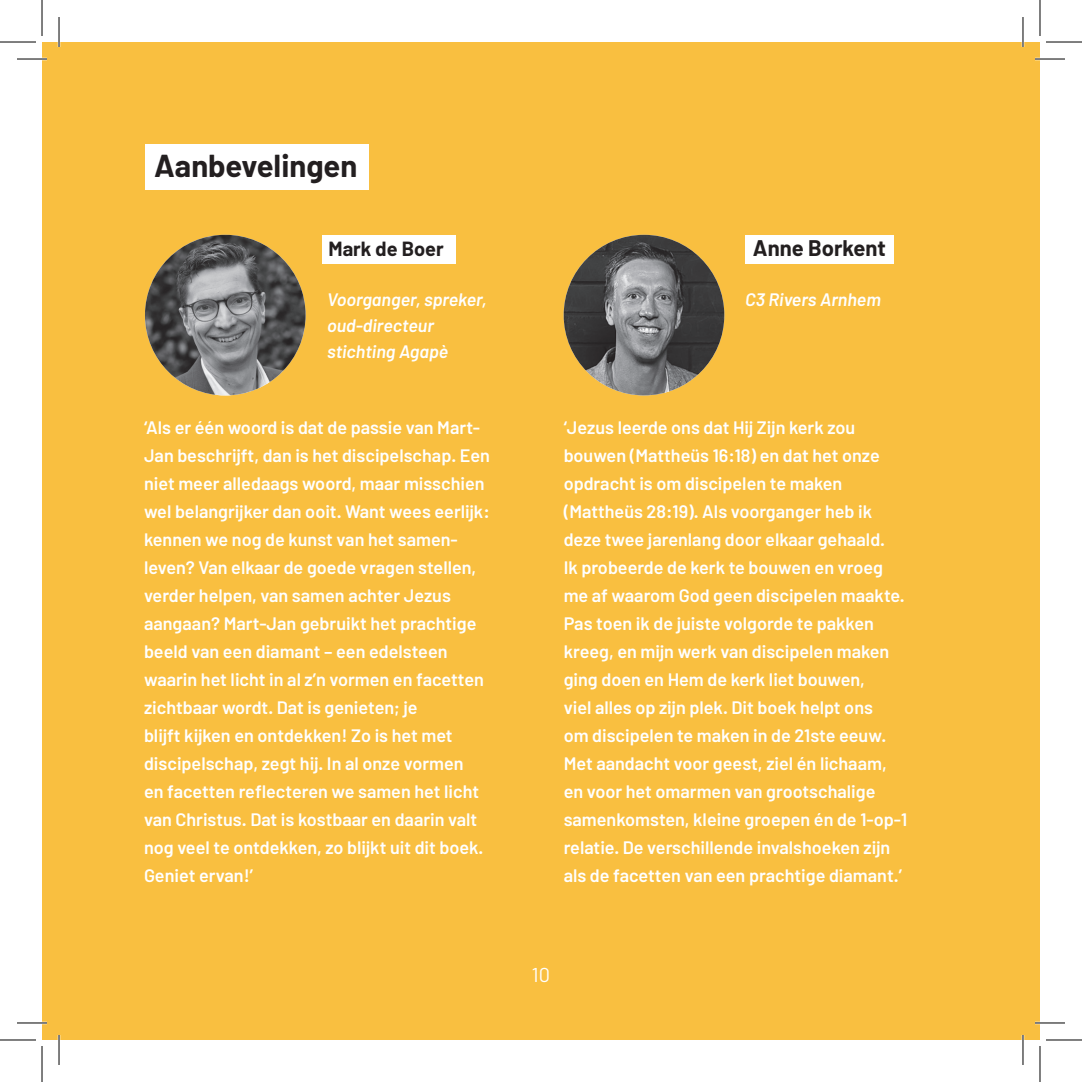
<style>
.page{position:relative;width:1082px;height:1082px;background:#fff}
.page>*{position:absolute;margin:0;border:0;box-sizing:border-box;transform-origin:0 0}
.t1{font:700 31px "Barlow";color:#231f20}
.t2{font:700 22px "Barlow";color:#231f20}
.t3{font:700 20px "Barlow";color:#231f20}
.t4{font:20px "Barlow";color:#fff}
.t5{font:600 18px/28px "Barlow";color:#fff}
.t6{font:italic 600 18px/26px "Barlow";color:#fff}
</style>
<div class="page">
<div style="left:42px;top:42px;width:981px;height:998px;background:#f9bf40"></div>
<div style="left:1023px;top:42px;width:17px;height:998px;background:#f9bf40"></div>
<img style="left:145px;top:235px;width:161px;height:160px;border-radius:80px">
<img style="left:564px;top:235px;width:160px;height:160px;border-radius:80px">
<div style="left:145px;top:144px;width:223px;height:46px;background:#fff"></div>
<div style="left:322px;top:235px;width:134px;height:29px;background:#fff"></div>
<div style="left:745px;top:235px;width:149px;height:29px;background:#fff"></div>
<hr style="left:17px;top:58px;width:30px;height:2px;background:#fff">
<hr style="left:1035px;top:58px;width:30px;height:2px;background:#fff">
<hr style="left:17px;top:1022px;width:30px;height:2px;background:#fff">
<hr style="left:1035px;top:1022px;width:30px;height:2px;background:#fff">
<hr style="left:58px;top:17px;width:2px;height:30px;background:#fff">
<hr style="left:58px;top:1035px;width:2px;height:30px;background:#fff">
<hr style="left:1022px;top:17px;width:2px;height:30px;background:#fff">
<hr style="left:1022px;top:1035px;width:2px;height:30px;background:#fff">
<hr style="left:17px;top:59px;width:30px;height:1px;background:#000">
<hr style="left:1035px;top:59px;width:30px;height:1px;background:#000">
<hr style="left:17px;top:1022px;width:30px;height:1px;background:#000">
<hr style="left:1035px;top:1022px;width:30px;height:1px;background:#000">
<hr style="left:59px;top:17px;width:1px;height:30px;background:#000">
<hr style="left:59px;top:1035px;width:1px;height:30px;background:#000">
<hr style="left:1022px;top:17px;width:1px;height:30px;background:#000">
<hr style="left:1022px;top:1035px;width:1px;height:30px;background:#000">
<hr style="left:0;top:42px;width:36px;height:1px;background:#000">
<hr style="left:1046px;top:42px;width:36px;height:1px;background:#000">
<hr style="left:0;top:1039px;width:36px;height:1px;background:#000">
<hr style="left:1046px;top:1039px;width:36px;height:1px;background:#000">
<hr style="left:42px;top:0;width:1px;height:36px;background:#000">
<hr style="left:42px;top:1046px;width:1px;height:36px;background:#000">
<hr style="left:1039px;top:0;width:1px;height:36px;background:#000">
<hr style="left:1039px;top:1046px;width:1px;height:36px;background:#000">
<h1 class="t1" style="left:154px;top:147px;width:205px">Aanbevelingen</h1>
<p class="t3" style="left:328px;top:236px;width:117px">Mark de Boer</p>
<p class="t2" style="left:753px;top:234px;width:134px">Anne Borkent</p>
<p class="t6" style="left:327px;top:286px;width:161px">Voorganger, spreker, oud-directeur stichting Agapè</p>
<p class="t6" style="left:745px;top:286px;width:137px">C3 Rivers Arnhem</p>
<p class="t5" style="left:144px;top:413px;width:347px">‘Als er één woord is dat de passie van Mart-Jan beschrijft, dan is het discipelschap. Een niet meer alledaags woord, maar misschien wel belangrijker dan ooit. Want wees eerlijk: kennen we nog de kunst van het samen&shy;leven? Van elkaar de goede vragen stellen, verder helpen, van samen achter Jezus aangaan? Mart-Jan gebruikt het prachtige beeld van een diamant – een edelsteen waarin het licht in al z’n vormen en facetten zichtbaar wordt. Dat is genieten; je<br>blijft kijken en ontdekken! Zo is het met discipelschap, zegt hij. In al onze vormen<br>en facetten reflecteren we samen het licht van Christus. Dat is kostbaar en daarin valt nog veel te ontdekken, zo blijkt uit dit boek.<br>Geniet ervan!’</p>
<p class="t5" style="left:564px;top:413px;width:345px">‘Jezus leerde ons dat Hij Zijn kerk zou bouwen (Mattheüs 16:18) en dat het onze opdracht is om discipelen te maken (Mattheüs 28:19). Als voorganger heb ik deze twee jarenlang door elkaar gehaald.<br>Ik probeerde de kerk te bouwen en vroeg me af waarom God geen discipelen maakte.<br>Pas toen ik de juiste volgorde te pakken kreeg, en mijn werk van discipelen maken ging doen en Hem de kerk liet bouwen,<br>viel alles op zijn plek. Dit boek helpt ons<br>om discipelen te maken in de 21ste eeuw.<br>Met aandacht voor geest, ziel én lichaam, en voor het omarmen van grootschalige samenkomsten, kleine groepen én de 1-op-1 relatie. De verschillende invalshoeken zijn als de facetten van een prachtige diamant.’</p>
<p class="t4" style="left:532px;top:962px;width:20px">10</p>
</div>
